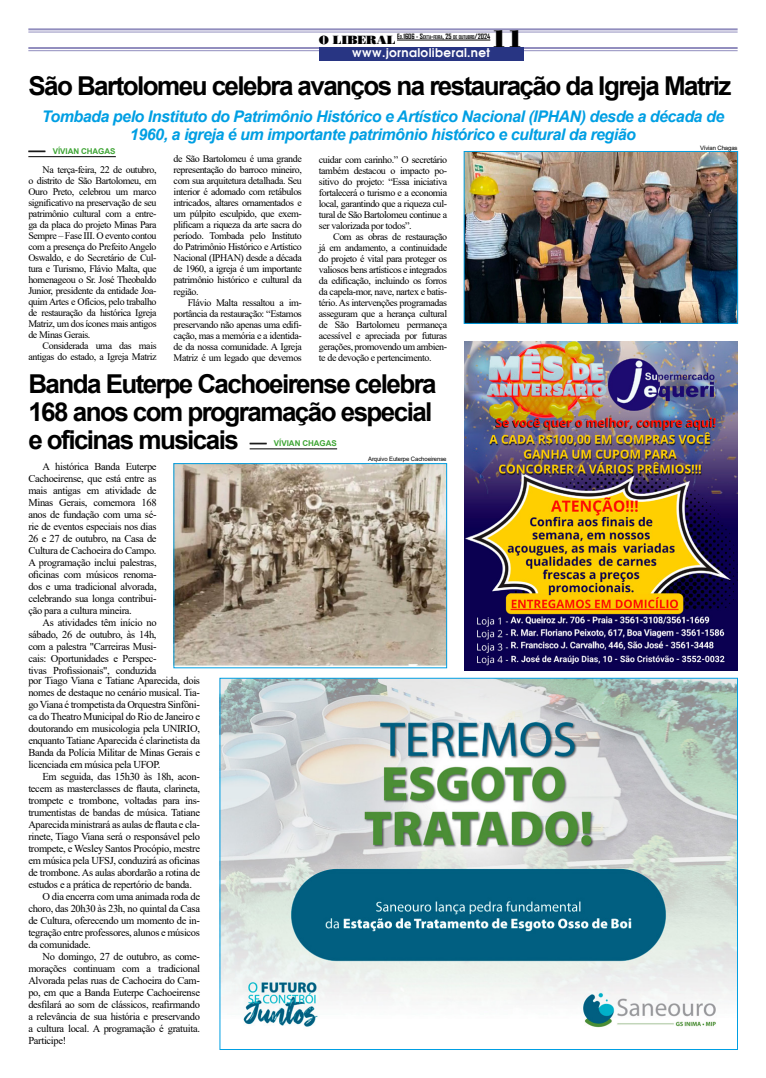
<style>
.page{position:relative;width:766px;height:1078px;background:#fff}
.page>*{position:absolute;margin:0;border:0;box-sizing:border-box;transform-origin:0 0}
.t1{font:700 26px/28px "Arial";letter-spacing:-.06em;color:#000}
.t2{font:italic 700 16px/18px "Arial";letter-spacing:-.03em;color:#009fe3;text-align:center}
.t3{font:12px "Avalon";letter-spacing:.03em;color:#fff}
.t4{font:10.5px/12px "Times New Roman";letter-spacing:-.03em;color:#000;text-align:justify}
.t5{font:10px/11px "Times New Roman";letter-spacing:-.04em;color:#000;text-align:justify}
.t6{font:700 8px "Arial";letter-spacing:-.005em;color:#3fa535}
.t7{font:6px "Arial";letter-spacing:-.02em;color:#000}
.t8{font:700 4.9px "Agency FB";color:#000}
.s1{font-family:"Bodnoff";font-weight:400;font-size:12px}
.s2{font-size:7px}
</style>
<div class="page">
<hr style="left:28px;top:47px;width:709px;height:2px;background:#918dbe">
<hr style="left:28px;top:50px;width:709px;height:1px;background:#918dbe">
<div style="left:319px;top:47px;width:204px;height:13px;background:#283583"></div>
<hr style="left:28px;top:28px;width:709px;height:2px;background:#918dbe">
<hr style="left:28px;top:32px;width:709px;height:1px;background:#918dbe">
<hr style="left:397px;top:40px;width:93px;height:1px;background:#000">
<svg style="left:28px;top:151px;width:17px;height:1px"></svg>
<hr style="left:28px;top:156px;width:88px;height:1px;background:#000">
<img style="left:222px;top:680px;width:513px;height:348px">
<img style="left:464px;top:342px;width:273px;height:327px">
<img style="left:465px;top:153px;width:270px;height:168px">
<div style="left:463px;top:151px;width:274px;height:172px;border:1px solid #009fe3"></div>
<svg style="left:249px;top:443px;width:17px;height:1px"></svg>
<hr style="left:249px;top:448px;width:88px;height:1px;background:#000">
<img style="left:175px;top:465px;width:270px;height:201px">
<div style="left:173px;top:463px;width:274px;height:205px;border:1px solid #009fe3"></div>
<p class="t3" style="left:352px;top:45px;width:173px">www.jornaloliberal.net<sup>11</sup></p>
<p class="t8" style="left:319px;top:34px;width:173px"><span class="s1">O LIBERAL</span> <span class="s2">E</span>D<span class="s2">.1606 - S</span>EXTA<span class="s2">-</span>FEIRA<span class="s2">, 25</span> DE OUTUBRO<span class="s2">/2024</span></p>
<h1 class="t1" style="left:28px;top:72px;width:704px">São Bartolomeu celebra avanços na restauração da Igreja Matriz</h1>
<h2 class="t2" style="left:42px;top:107px;width:683px">Tombada pelo Instituto do Patrimônio Histórico e Artístico Nacional (IPHAN) desde a década de<br>1960, a igreja é um importante patrimônio histórico e cultural da região</h2>
<p class="t5" style="left:28px;top:164px;width:130px;text-indent:14px">Na terça-feira, 22 de outubro, o distrito de São Bartolomeu, em Ouro Preto, celebrou um marco significativo na preservação de seu patrimônio cultural com a entre&shy;ga da placa do projeto Minas Para Sempre – Fase III. O evento contou com a presença do Prefeito Angelo Oswaldo, e do Secretário de Cul&shy;tura e Turismo, Flávio Malta, que homenageou o Sr. José Theobaldo Junior, presidente da entidade Joa&shy;quim Artes e Ofícios, pelo trabalho de restauração da histórica Igreja Matriz, um dos ícones mais antigos de Minas Gerais.</p>
<p class="t5" style="left:28px;top:340px;width:130px;text-align:right">Considerada uma das mais antigas do estado, a Igreja Matriz</p>
<p class="t7" style="left:699px;top:144px;width:39px">Vívian Chagas</p>
<p class="t6" style="left:53px;top:145px;width:64px">VÍVIAN CHAGAS</p>
<p class="t5" style="left:173px;top:153px;width:130px">de São Bartolomeu é uma grande representação do barroco mineiro, com sua arquitetura detalhada. Seu interior é adornado com retábulos intricados, altares ornamentados e um púlpito esculpido, que exem&shy;plificam a riqueza da arte sacra do período. Tombada pelo Instituto do Patrimônio Histórico e Artístico Nacional (IPHAN) desde a década de 1960, a igreja é um importante patrimônio histórico e cultural da região.</p>
<p class="t5" style="left:173px;top:296px;width:130px;text-indent:14px">Flávio Malta ressaltou a im&shy;portância da restauração: “Estamos preservando não apenas uma edifi&shy;cação, mas a memória e a identida&shy;de da nossa comunidade. A Igreja Matriz é um legado que devemos</p>
<p class="t5" style="left:319px;top:153px;width:130px">cuidar com carinho.” O secretário também destacou o impacto po&shy;sitivo do projeto: “Essa iniciativa fortalecerá o turismo e a economia local, garantindo que a riqueza cul&shy;tural de São Bartolomeu continue a ser valorizada por todos”.</p>
<p class="t5" style="left:319px;top:230px;width:130px;text-indent:14px">Com as obras de restauração já em andamento, a continuidade do projeto é vital para proteger os valiosos bens artísticos e integrados da edificação, incluindo os forros da capela-mor, nave, nartex e batis&shy;tério. As intervenções programadas asseguram que a herança cultural de São Bartolomeu permaneça acessível e apreciada por futuras gerações, promovendo um ambien&shy;te de devoção e pertencimento.</p>
<h1 class="t1" style="left:28px;top:370px;width:410px">Banda Euterpe Cachoeirense celebra<br>168 anos com programação especial e oficinas musicais</h1>
<p class="t6" style="left:274px;top:437px;width:64px">VÍVIAN CHAGAS</p>
<p class="t4" style="left:28px;top:459px;width:130px;text-indent:14px">A histórica Banda Euterpe Cachoeirense, que está entre as mais antigas em atividade de Minas Gerais, comemora 168 anos de fundação com uma sé&shy;rie de eventos especiais nos dias 26 e 27 de outubro, na Casa de Cultura de Cachoeira do Campo.<br>A programação inclui palestras, oficinas com músicos renoma&shy;dos e uma tradicional alvorada, celebrando sua longa contribui&shy;ção para a cultura mineira.</p>
<p class="t4" style="left:28px;top:616px;width:130px;text-indent:14px">As atividades têm início no sábado, 26 de outubro, às 14h, com a palestra "Carreiras Musi&shy;cais: Oportunidades e Perspec&shy;tivas Profissionais", conduzida</p>
<p class="t4" style="left:28px;top:674px;width:173px">por Tiago Viana e Tatiane Aparecida, dois nomes de destaque no cenário musical. Tia&shy;go Viana é trompetista da Orquestra Sinfôni&shy;ca do Theatro Municipal do Rio de Janeiro e doutorando em musicologia pela UNIRIO, enquanto Tatiane Aparecida é clarinetista da Banda da Polícia Militar de Minas Gerais e licenciada em música pela UFOP.</p>
<p class="t4" style="left:43px;top:770px;width:159px">Em seguida, das 15h30 às 18h, acon-</p>
<p class="t4" style="left:28px;top:782px;width:173px">tecem as masterclasses de flauta, clarineta,</p>
<p class="t4" style="left:28px;top:794px;width:173px">trompete e trombone, voltadas para ins-</p>
<p class="t4" style="left:28px;top:806px;width:173px">trumentistas de bandas de música. Tatiane</p>
<p class="t4" style="left:28px;top:818px;width:173px">Aparecida ministrará as aulas de flauta e cla-</p>
<p class="t4" style="left:28px;top:830px;width:173px">rinete, Tiago Viana será o responsável pelo</p>
<p class="t4" style="left:28px;top:842px;width:173px">trompete, e Wesley Santos Procópio, mestre</p>
<p class="t4" style="left:28px;top:854px;width:173px">em música pela UFSJ, conduzirá as oficinas</p>
<p class="t4" style="left:28px;top:866px;width:173px">de trombone. As aulas abordarão a rotina de</p>
<p class="t4" style="left:28px;top:878px;width:165px">estudos e a prática de repertório de banda.</p>
<p class="t4" style="left:43px;top:890px;width:159px">O dia encerra com uma animada roda de</p>
<p class="t4" style="left:28px;top:902px;width:173px">choro, das 20h30 às 23h, no quintal da Casa</p>
<p class="t4" style="left:28px;top:914px;width:173px">de Cultura, oferecendo um momento de in-</p>
<p class="t4" style="left:28px;top:926px;width:173px">tegração entre professores, alunos e músicos</p>
<p class="t4" style="left:28px;top:938px;width:64px">da comunidade.</p>
<p class="t4" style="left:43px;top:950px;width:159px">No domingo, 27 de outubro, as come-</p>
<p class="t4" style="left:28px;top:962px;width:173px">morações continuam com a tradicional</p>
<p class="t4" style="left:28px;top:974px;width:173px">Alvorada pelas ruas de Cachoeira do Cam-</p>
<p class="t4" style="left:28px;top:986px;width:173px">po, em que a Banda Euterpe Cachoeirense</p>
<p class="t4" style="left:28px;top:998px;width:173px">desfilará ao som de clássicos, reafirmando</p>
<p class="t4" style="left:28px;top:1010px;width:173px">a relevância de sua história e preservando</p>
<p class="t4" style="left:28px;top:1022px;width:173px">a cultura local. A programação é gratuita.</p>
<p class="t4" style="left:28px;top:1034px;width:39px">Participe!</p>
<p class="t7" style="left:368px;top:455px;width:80px">Arquivo Euterpe Cachoeirense</p>
</div>
